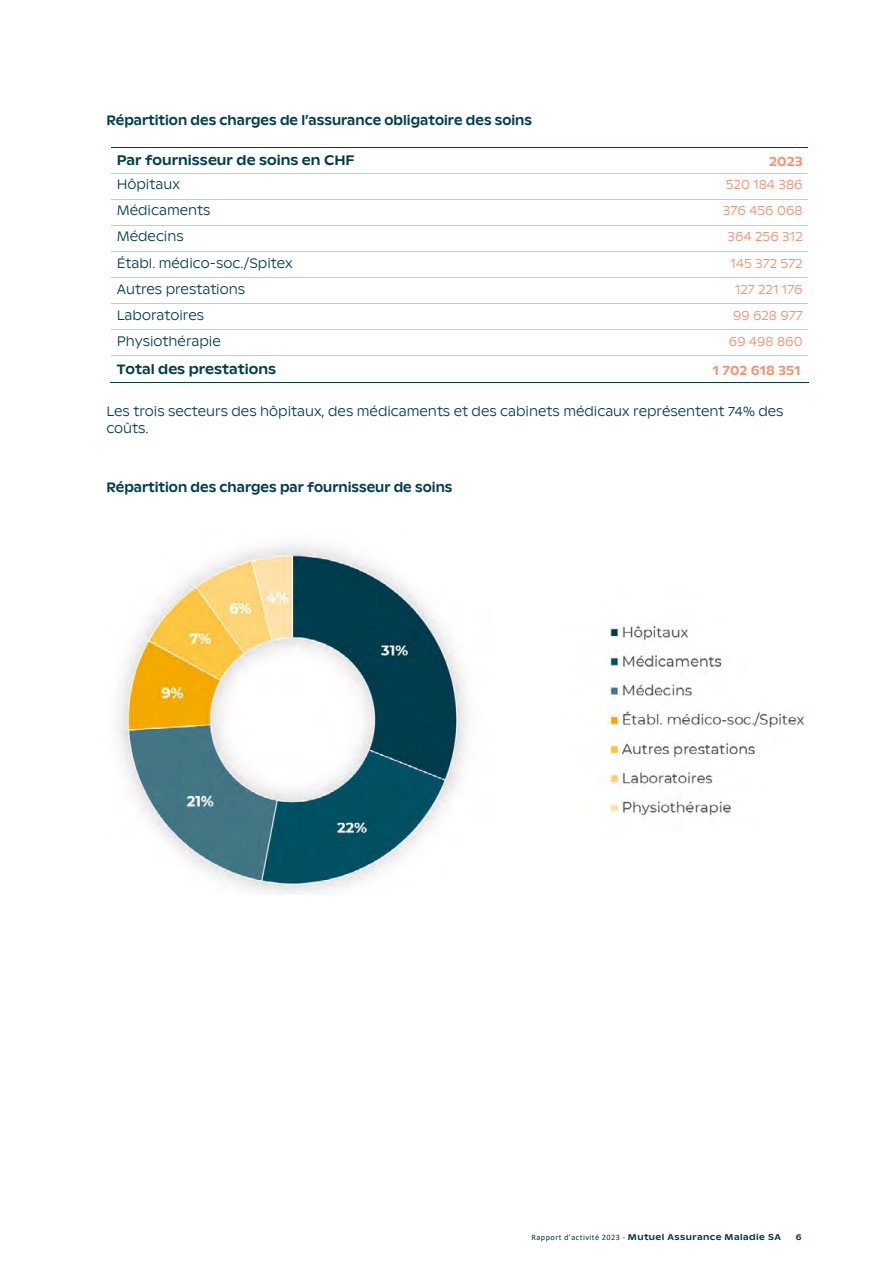
<style>
.page{position:relative;width:893px;height:1263px;background:#fff}
.page>*{position:absolute;margin:0;border:0;box-sizing:border-box;transform-origin:0 0}
.t1{font:300 13.5px/17.7px "ABC Ginto Nord";color:#003d4c;scale:.95 1}
.t2{font:500 13.5px "ABC Ginto Nord";letter-spacing:.005em;color:#003d4c;scale:.9 1}
.t3{font:300 13.5px "ABC Ginto Nord";color:#f29370;scale:.95 1}
.t4{font:500 13.5px "ABC Ginto Nord";letter-spacing:.005em;color:#003d4c;scale:.94 1}
.t5{font:500 13.5px "ABC Ginto Nord";color:#f29370;scale:.94 1}
.t6{font:500 8.25px "ABC Ginto Nord";letter-spacing:.055em;color:#003341}
.s1{font-family:"Calibri";font-weight:400}
</style>
<div class="page">
<hr style="left:112px;top:147px;width:696px;height:1px;background:#003d4c">
<hr style="left:112px;top:173px;width:696px;height:1px;background:#beced4">
<hr style="left:112px;top:199px;width:696px;height:1px;background:#beced4">
<hr style="left:112px;top:225px;width:696px;height:1px;background:#beced4">
<hr style="left:112px;top:251px;width:696px;height:1px;background:#beced4">
<hr style="left:112px;top:277px;width:696px;height:1px;background:#beced4">
<hr style="left:112px;top:303px;width:696px;height:1px;background:#beced4">
<hr style="left:112px;top:329px;width:696px;height:1px;background:#beced4">
<hr style="left:112px;top:356px;width:696px;height:1px;background:#beced4">
<hr style="left:111px;top:382px;width:527px;height:1px;background:#003d4c">
<hr style="left:637px;top:382px;width:171px;height:1px;background:#003d4c">
<img style="left:115px;top:542px;width:690px;height:353px">
<p class="t2" style="left:106px;top:112px;width:474px">Répartition des charges de l’assurance obligatoire des soins</p>
<p class="t4" style="left:117px;top:152px;width:254px">Par fournisseur de soins en CHF</p>
<p class="t5" style="left:769px;top:153px;width:37px">2023</p>
<p class="t1" style="left:117px;top:176px;width:68px">Hôpitaux</p>
<p class="t3" style="left:726px;top:176px;width:82px">520 184 386</p>
<p class="t1" style="left:117px;top:202px;width:100px">Médicaments</p>
<p class="t3" style="left:723px;top:202px;width:85px">376 456 068</p>
<p class="t1" style="left:117px;top:228px;width:72px">Médecins</p>
<p class="t3" style="left:728px;top:229px;width:81px">364 256 312</p>
<p class="t1" style="left:117px;top:254px;width:187px">Établ. médico-soc./Spitex</p>
<p class="t3" style="left:731px;top:255px;width:77px">145 372 572</p>
<p class="t1" style="left:117px;top:280px;width:137px">Autres prestations</p>
<p class="t3" style="left:735px;top:281px;width:73px">127 221 176</p>
<p class="t1" style="left:117px;top:306px;width:93px">Laboratoires</p>
<p class="t3" style="left:733px;top:307px;width:75px">99 628 977</p>
<p class="t1" style="left:117px;top:332px;width:111px">Physiothérapie</p>
<p class="t3" style="left:729px;top:333px;width:79px">69 498 860</p>
<p class="t4" style="left:117px;top:361px;width:171px">Total des prestations</p>
<p class="t5" style="left:713px;top:362px;width:95px">1 702 618 351</p>
<p class="t1" style="left:106px;top:402px;width:714px">Les trois secteurs des hôpitaux, des médicaments et des cabinets médicaux représentent 74% des coûts.</p>
<p class="t2" style="left:106px;top:479px;width:386px">Répartition des charges par fournisseur de soins</p>
<p class="t6" style="left:532px;top:1232px;width:251px"><span class="s1">Rapport d’activité 2023 ‐</span> Mutuel Assurance Maladie SA</p>
<p class="t6" style="left:796px;top:1232px;width:7px">6</p>
</div>
